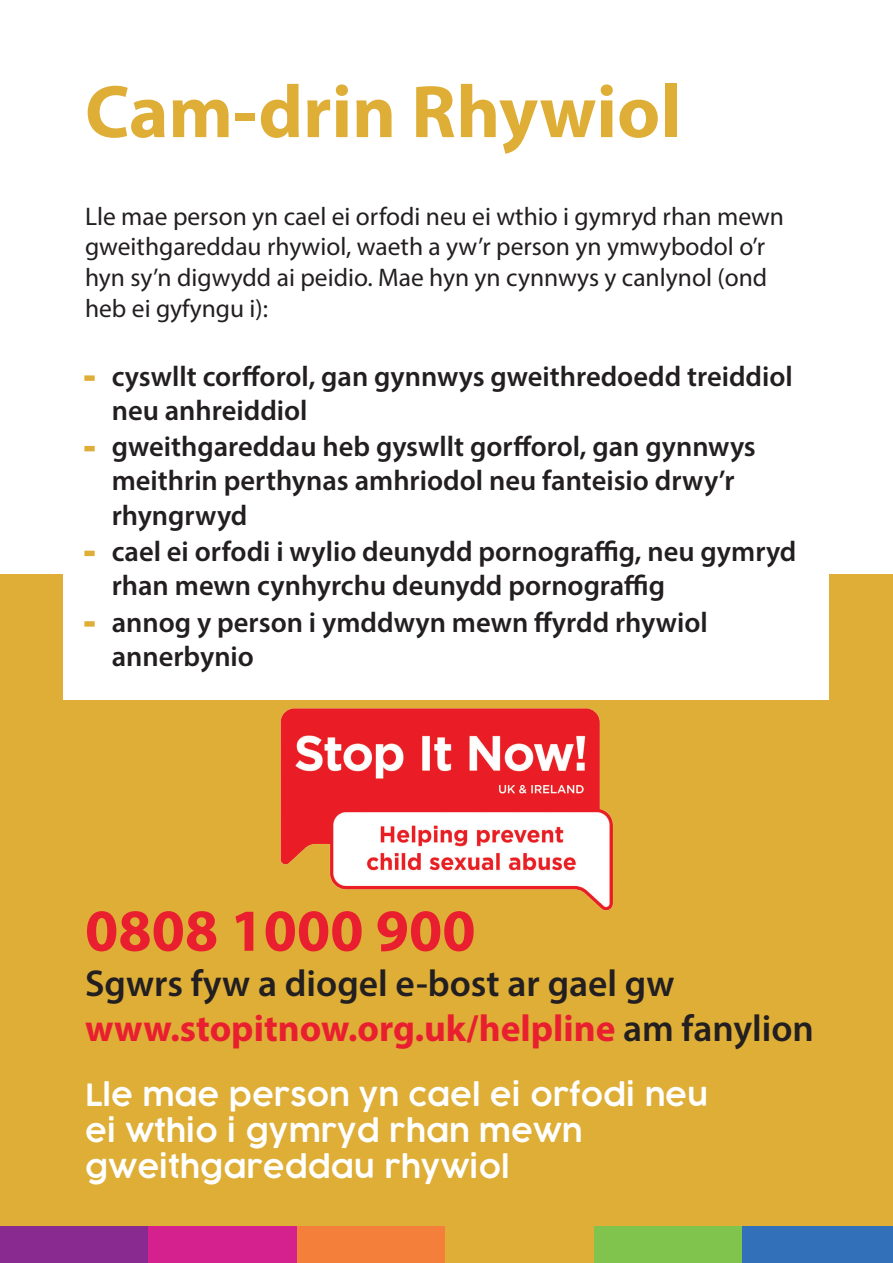
<style>
.page{position:relative;width:893px;height:1263px;background:#fff}
.page>*{position:absolute;margin:0;border:0;box-sizing:border-box;transform-origin:0 0}
.t1{font:700 75px "Myriad Pro";color:#deae36}
.t2{font:700 60px "Myriad Pro";color:#e91f30}
.t3{font:700 37.5px "Myriad Pro";color:#e91f30}
.t4{font:600 37.5px "Myriad Pro";color:#231f20}
.t5{font:600 30px/36px "COCOGOOSE";color:#fff}
.t6{font:600 28.5px/34.2px "Myriad Pro";color:#231f20}
.t7{font:25.5px/30.6px "Myriad Pro";color:#231f20}
.s1{color:#deae36}
.s2{font-weight:600;color:#231f20}
</style>
<div class="page">
<div style="left:0;top:574px;width:893px;height:689px;background:#deae36"></div>
<div style="left:64px;top:60px;width:765px;height:640px;background:#fff"></div>
<div style="left:0;top:1227px;width:150px;height:36px;background:#892a90"></div>
<div style="left:149px;top:1227px;width:150px;height:36px;background:#d4218e"></div>
<div style="left:297px;top:1227px;width:150px;height:36px;background:#f37f3a"></div>
<div style="left:446px;top:1227px;width:150px;height:36px;background:#deae36"></div>
<div style="left:594px;top:1227px;width:150px;height:36px;background:#80c44e"></div>
<div style="left:743px;top:1227px;width:150px;height:36px;background:#3271b9"></div>
<img style="left:280px;top:708px;width:333px;height:203px">
<p class="t1" style="left:85px;top:63px;width:597px">Cam-drin Rhywiol</p>
<p class="t7" style="left:85px;top:201px;width:700px">Lle mae person yn cael ei orfodi neu ei wthio i gymryd rhan mewn gweithgareddau rhywiol, waeth a yw’r person yn ymwybodol o’r hyn sy’n digwydd ai peidio. Mae hyn yn cynnwys y canlynol (ond heb ei gyfyngu i):</p>
<p class="t6" style="left:112px;top:358px;width:683px;text-indent:-27px"><span class="s1">-</span> cyswllt corfforol, gan gynnwys gweithredoedd treiddiol neu anhreiddiol</p>
<p class="t6" style="left:112px;top:429px;width:646px;text-indent:-27px"><span class="s1">-</span> gweithgareddau heb gyswllt gorfforol, gan gynnwys meithrin perthynas amhriodol neu fanteisio drwy’r rhyngrwyd</p>
<p class="t6" style="left:112px;top:534px;width:686px;text-indent:-27px"><span class="s1">-</span> cael ei orfodi i wylio deunydd pornograffig, neu gymryd rhan mewn cynhyrchu deunydd pornograffig</p>
<p class="t6" style="left:112px;top:604px;width:598px;text-indent:-27px"><span class="s1">-</span> annog y person i ymddwyn mewn ffyrdd rhywiol annerbynio</p>
<p class="t2" style="left:85px;top:891px;width:392px">0808 1000 900</p>
<p class="t4" style="left:85px;top:959px;width:591px">Sgwrs fyw a diogel e-bost ar gael gw</p>
<p class="t3" style="left:85px;top:1004px;width:730px">www.stopitnow.org.uk/helpline <span class="s2">am fanylion</span></p>
<p class="t5" style="left:85px;top:1077px;width:624px">Lle mae person yn cael ei orfodi neu ei wthio i gymryd rhan mewn gweithgareddau rhywiol</p>
</div>
